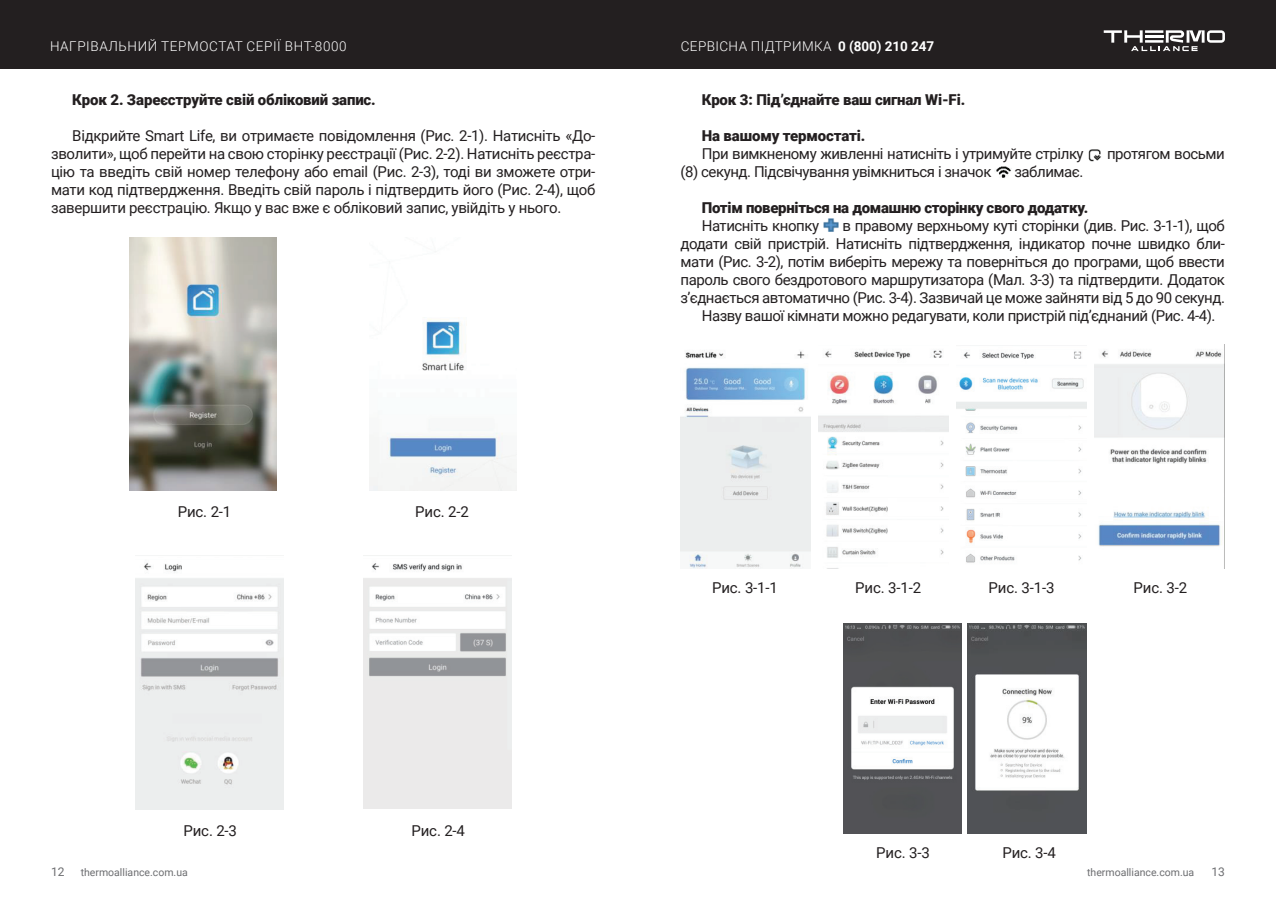
<style>
.page{position:relative;width:1276px;height:910px;background:#fff}
.page>*{position:absolute;margin:0;border:0;box-sizing:border-box;transform-origin:0 0}
.t1{font:15px/18px "Roboto";letter-spacing:-.03em;color:#231f20;text-align:justify}
.t2{font:900 15px "Roboto";letter-spacing:-.01em;color:#231f20}
.t3{font:300 13.5px "Roboto";letter-spacing:.045em;color:#fff}
.t4{font:12px "Roboto";color:#6c6d70}
.t5{font:10.5px "Roboto";color:#6c6d70}
.s1{font-weight:700}
</style>
<div class="page">
<div style="left:0;top:0;width:1276px;height:68px;background:#231f20"></div>
<svg style="left:1103px;top:30px;width:122px;height:21px"></svg>
<img style="left:1088px;top:149px;width:13px;height:13px">
<img style="left:996px;top:166px;width:15px;height:12px">
<img style="left:823px;top:218px;width:15px;height:13px">
<img style="left:130px;top:237px;width:147px;height:254px">
<img style="left:369px;top:319px;width:148px;height:172px">
<img style="left:135px;top:562px;width:148px;height:247px">
<img style="left:363px;top:555px;width:148px;height:254px">
<img style="left:680px;top:350px;width:130px;height:218px">
<img style="left:819px;top:350px;width:129px;height:208px">
<img style="left:956px;top:351px;width:130px;height:212px">
<img style="left:1094px;top:344px;width:131px;height:224px">
<img style="left:843px;top:623px;width:119px;height:211px">
<img style="left:967px;top:623px;width:119px;height:211px">
<p class="t3" style="left:50px;top:37px;width:298px">НАГРІВАЛЬНИЙ ТЕРМОСТАТ СЕРІЇ ВНТ-8000</p>
<p class="t2" style="left:72px;top:90px;width:305px">Крок 2. Зареєструйте свій обліковий запис.</p>
<p class="t1" style="left:51px;top:127px;width:546px;text-indent:21px">Відкрийте Smart Life, ви отримаєте повідомлення (Рис. 2-1). Натисніть «До&shy;зволити», щоб перейти на свою сторінку реєстрації (Рис. 2-2). Натисніть реєстра&shy;цію та введіть свій номер телефону або email (Рис. 2-3), тоді ви зможете отри&shy;мати код підтвердження. Введіть свій пароль і підтвердить його (Рис. 2-4), щоб завершити реєстрацію. Якщо у вас вже є обліковий запис, увійдіть у нього.</p>
<p class="t1" style="left:178px;top:502px;width:55px">Рис. 2-1</p>
<p class="t1" style="left:415px;top:502px;width:55px">Рис. 2-2</p>
<p class="t3" style="left:681px;top:37px;width:255px">СЕРВІСНА ПІДТРИМКА <span class="s1">0 (800) 210 247</span></p>
<p class="t2" style="left:702px;top:90px;width:265px">Крок 3: Під’єднайте ваш сигнал Wi-Fi.</p>
<p class="t2" style="left:702px;top:126px;width:165px">На вашому термостаті.</p>
<p class="t1" style="left:702px;top:145px;width:383px">При вимкненому живленні натисніть і утримуйте стрілку</p>
<p class="t1" style="left:1107px;top:145px;width:119px">протягом восьми</p>
<p class="t1" style="left:680px;top:163px;width:312px">(8) секунд. Підсвічування увімкниться і значок</p>
<p class="t1" style="left:1014px;top:163px;width:71px">заблимає.</p>
<p class="t2" style="left:702px;top:198px;width:388px">Потім поверніться на домашню сторінку свого додатку.</p>
<p class="t1" style="left:702px;top:217px;width:119px">Натисніть кнопку</p>
<p class="t1" style="left:842px;top:217px;width:384px">в правому верхньому куті сторінки (див. Рис. 3-1-1), щоб</p>
<p class="t1" style="left:680px;top:235px;width:546px">додати свій пристрій. Натисніть підтвердження, індикатор почне швидко бли-</p>
<p class="t1" style="left:680px;top:253px;width:546px">мати (Рис. 3-2), потім виберіть мережу та поверніться до програми, щоб ввести</p>
<p class="t1" style="left:680px;top:271px;width:546px">пароль свого бездротового маршрутизатора (Мал. 3-3) та підтвердити. Додаток</p>
<p class="t1" style="left:680px;top:289px;width:546px">з’єднається автоматично (Рис. 3-4). Зазвичай це може зайняти від 5 до 90 секунд.</p>
<p class="t1" style="left:702px;top:307px;width:515px">Назву вашої кімнати можно редагувати, коли пристрій під’єднаний (Рис. 4-4).</p>
<p class="t1" style="left:712px;top:578px;width:67px">Рис. 3-1-1</p>
<p class="t1" style="left:855px;top:578px;width:67px">Рис. 3-1-2</p>
<p class="t1" style="left:988px;top:578px;width:67px">Рис. 3-1-3</p>
<p class="t1" style="left:1133px;top:578px;width:55px">Рис. 3-2</p>
<p class="t1" style="left:183px;top:821px;width:55px">Рис. 2-3</p>
<p class="t1" style="left:411px;top:821px;width:55px">Рис. 2-4</p>
<p class="t1" style="left:876px;top:843px;width:55px">Рис. 3-3</p>
<p class="t1" style="left:1002px;top:843px;width:55px">Рис. 3-4</p>
<p class="t4" style="left:51px;top:864px;width:15px">12</p>
<p class="t5" style="left:81px;top:865px;width:109px">thermoalliance.com.ua</p>
<p class="t5" style="left:1087px;top:865px;width:109px">thermoalliance.com.ua</p>
<p class="t4" style="left:1211px;top:864px;width:15px">13</p>
</div>
